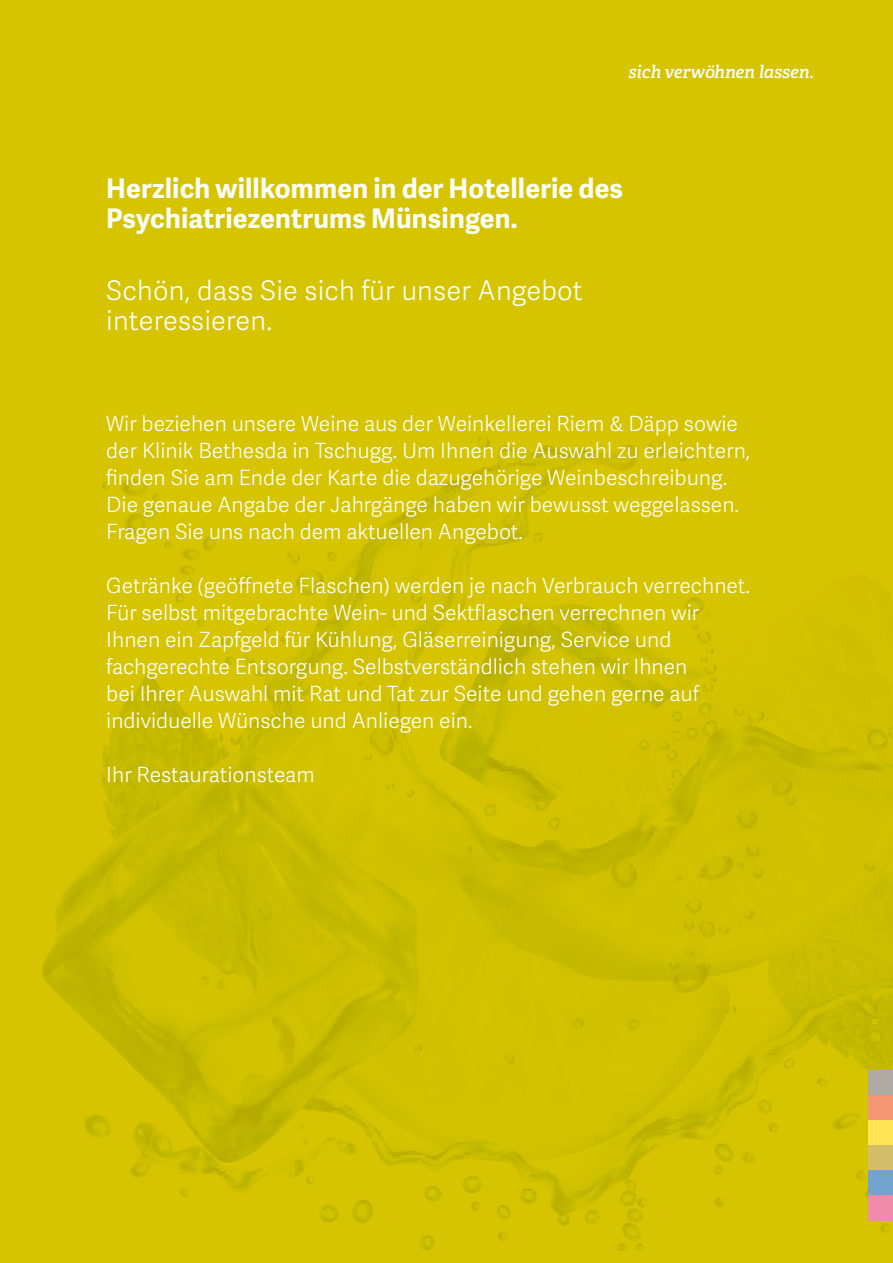
<style>
.page{position:relative;width:893px;height:1263px;background:#d6c400}
.page>*{position:absolute;margin:0;border:0;box-sizing:border-box;transform-origin:0 0}
.t1{font:700 27px/30px "Adelle Sans";letter-spacing:.01em;color:#fff}
.t2{font:27px/30px "Adelle Sans Lt";letter-spacing:.01em;color:#fff}
.t3{font:21px/27px "Adelle Sans Lt";color:#fff}
.t4{font:italic 600 17.55px "Adelle";color:#fff}
</style>
<div class="page">
<img style="left:43px;top:436px;width:850px;height:814px">
<div style="left:868px;top:1095px;width:25px;height:25px;background:#f39872"></div>
<div style="left:868px;top:1070px;width:25px;height:25px;background:#b0aaa4"></div>
<div style="left:868px;top:1120px;width:25px;height:25px;background:#ffe554"></div>
<div style="left:868px;top:1145px;width:25px;height:25px;background:#d4bd69"></div>
<div style="left:868px;top:1170px;width:25px;height:25px;background:#72a4cf"></div>
<div style="left:868px;top:1195px;width:25px;height:25px;background:#f08ba9"></div>
<p class="t4" style="left:628px;top:61px;width:187px">sich verwöhnen lassen.</p>
<p class="t1" style="left:106px;top:172px;width:518px">Herzlich willkommen in der Hotellerie des<br>Psychiatriezentrums Münsingen.</p>
<p class="t2" style="left:106px;top:275px;width:478px">Schön, dass Sie sich für unser Angebot interessieren.</p>
<p class="t3" style="left:106px;top:409px;width:645px">Wir beziehen unsere Weine aus der Weinkellerei Riem &amp; Däpp sowie der Klinik Bethesda in Tschugg. Um Ihnen die Auswahl zu erleichtern, finden Sie am Ende der Karte die dazugehörige Weinbeschreibung.<br>Die genaue Angabe der Jahrgänge haben wir bewusst weggelassen.<br>Fragen Sie uns nach dem aktuellen Angebot.</p>
<p class="t3" style="left:106px;top:571px;width:645px">Getränke (geöffnete Flaschen) werden je nach Verbrauch verrechnet.<br>Für selbst mitgebrachte Wein- und Sektflaschen verrechnen wir Ihnen ein Zapfgeld für Kühlung, Gläserreinigung, Service und fachgerechte Entsorgung. Selbstverständlich stehen wir Ihnen<br>bei Ihrer Auswahl mit Rat und Tat zur Seite und gehen gerne auf individuelle Wünsche und Anliegen ein.</p>
<p class="t3" style="left:106px;top:760px;width:210px">Ihr Restaurationsteam</p>
</div>
